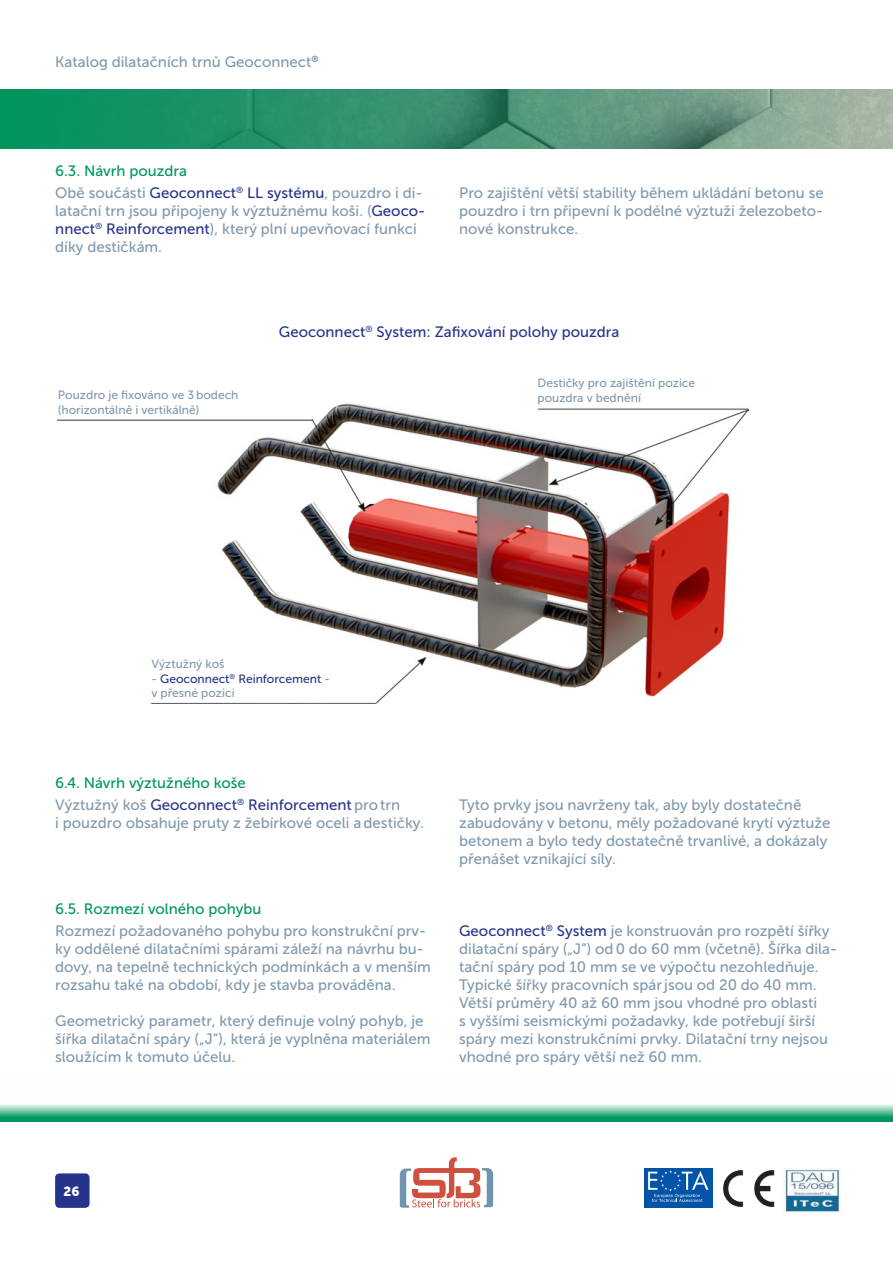
<style>
.page{position:relative;width:893px;height:1263px;background:#fff}
.page>*{position:absolute;margin:0;border:0;box-sizing:border-box;transform-origin:0 0}
.t1{font:15px/18px "Museo Sans 500";color:#8099ad}
.t2{font:15px/22.5px "Museo Sans 500";color:#00965e}
.t3{font:15px "Museo Sans 500";color:#26338a}
.t4{font:13.2px "Museo Sans Cyrl 900";color:#fff}
.t5{font:12px/14.4px "Museo Sans 500";color:#8099ad}
.t6{font:12px/14.4px "Museo Sans 500";color:#26338a}
.s1{color:#00965e}
.s2{color:#26338a}
.s3{color:#8099ad}
</style>
<div class="page">
<svg style="left:0;top:89px;width:893px;height:60px;background:#459675"></svg>
<svg style="left:400px;top:1157px;width:93px;height:51px"></svg>
<svg style="left:0;top:1104px;width:893px;height:18px;background:#5cbb98"></svg>
<img style="left:722px;top:1170px;width:53px;height:38px">
<img style="left:784px;top:1168px;width:56px;height:44px">
<div style="left:644px;top:1168px;width:68px;height:40px;background:#0154a6"></div>
<svg style="left:648px;top:1170px;width:60px;height:32px"></svg>
<img style="left:58px;top:403px;width:691px;height:301px">
<div style="left:54px;top:1172px;width:37px;height:37px;background:#26338a;border-radius:5px"></div>
<div style="left:53px;top:1171px;width:39px;height:39px;border:2px solid #fff;border-radius:5px"></div>
<p class="t1" style="left:55px;top:52px;width:265px">Katalog dilatačních trnů Geoconnect<sup>®</sup></p>
<p class="t1" style="left:55px;top:159px;width:369px;line-height:22.5px"><span class="s1">6.3. Návrh pouzdra<br></span>Obě součásti <span class="s2">Geoconnect</span><sup>®</sup> <span class="s2">LL systému</span>, pouzdro i di-</p>
<p class="t1" style="left:55px;top:202px;width:372px">latační trn jsou připojeny k výztužnému koši. (<span class="s2">Geoco&shy;nnect</span><sup>®</sup> <span class="s2">Reinforcement</span>), který plní upevňovací funkci díky destičkám.</p>
<p class="t1" style="left:459px;top:184px;width:366px;text-align:justify">Pro zajištění větší stability během ukládání betonu se pouzdro i trn připevní k podélné výztuži železobeto&shy;nové konstrukce.</p>
<p class="t5" style="left:58px;top:388px;width:182px">Pouzdro je fixováno ve 3bodech (horizontálně i vertikálně)</p>
<p class="t3" style="left:279px;top:323px;width:342px">Geoconnect<sup>®</sup> System: Zafixování polohy pouzdra</p>
<p class="t5" style="left:537px;top:376px;width:159px">Destičky pro zajištění pozice pouzdra v bednění</p>
<p class="t5" style="left:151px;top:657px;width:75px">Výztužný koš</p>
<p class="t6" style="left:151px;top:671px;width:180px"><span class="s3">-</span> Geoconnect<sup>®</sup> Reinforcement <span class="s3">- v přesné pozici</span></p>
<p class="t2" style="left:55px;top:771px;width:347px">6.4. Návrh výztužného koše<br><span class="s3">Výztužný koš</span> <span class="s2">Geoconnect</span><sup>®</sup> <span class="s2">Reinforcement</span><span class="s3">protrn</span></p>
<p class="t1" style="left:55px;top:814px;width:370px">i pouzdro obsahuje pruty z žebírkové oceli adestičky.</p>
<p class="t2" style="left:55px;top:897px;width:208px">6.5. Rozmezí volného pohybu</p>
<p class="t1" style="left:55px;top:922px;width:377px">Rozmezí požadovaného pohybu pro konstrukční prv&shy;ky oddělené dilatačními spárami záleží na návrhu bu&shy;dovy, na tepelně technických podmínkách a v menším rozsahu také na období, kdy je stavba prováděna.</p>
<p class="t1" style="left:55px;top:1012px;width:377px">Geometrický parametr, který definuje volný pohyb, je šířka dilatační spáry („J“), která je vyplněna materiálem sloužícím k tomuto účelu.</p>
<p class="t1" style="left:459px;top:796px;width:373px">Tyto prvky jsou navrženy tak, aby byly dostatečně zabudovány v betonu, měly požadované krytí výztuže betonem a bylo tedy dostatečně trvanlivé, a dokázaly přenášet vznikající síly.</p>
<p class="t1" style="left:459px;top:922px;width:379px"><span class="s2">Geoconnect</span><sup>®</sup> <span class="s2">System</span> je konstruován pro rozpětí šířky dilatační spáry („J“) od0 do 60 mm (včetně). Šířka dila&shy;tační spáry pod 10 mm se ve výpočtu nezohledňuje.<br>Typické šířky pracovních spárjsou od 20 do 40 mm.<br>Větší průměry 40 až 60 mm jsou vhodné pro oblasti<br>s vyššími seismickými požadavky, kde potřebují širší spáry mezi konstrukčními prvky. Dilatační trny nejsou vhodné pro spáry větší než 60 mm.</p>
<p class="t4" style="left:64px;top:1183px;width:17px">26</p>
</div>
